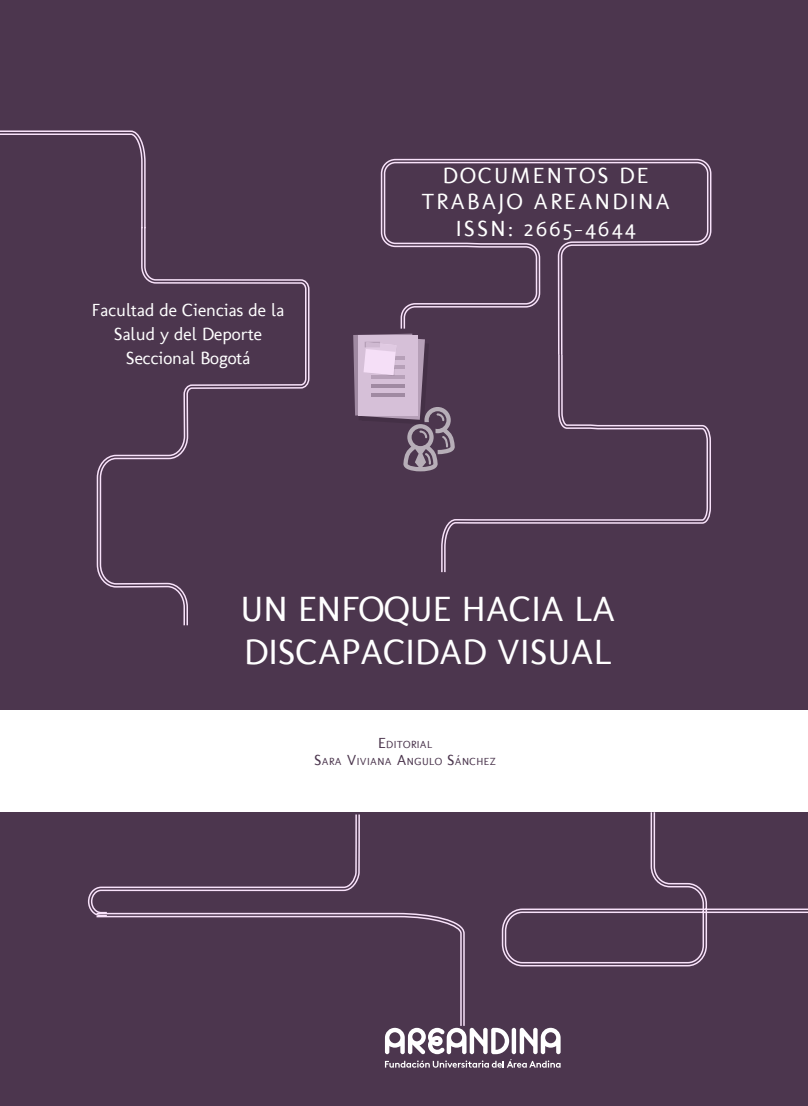
<style>
.page{position:relative;width:808px;height:1106px;background:#4c364e}
.page>*{position:absolute;margin:0;border:0;box-sizing:border-box;transform-origin:0 0}
.t1{font:36px/43.2px "Molengo";color:#fff}
.t2{font:22.5px/26.2px "Molengo";letter-spacing:.1em;color:#fff;text-align:center}
.t3{font:18px/24px "Molengo";color:#fff;text-align:center}
.t4{font:10.5px/16.5px "Molengo";letter-spacing:.035em;color:#4c364e;text-align:center}
.s1{font-size:15px}
</style>
<div class="page">
<svg style="left:87px;top:814px;width:273px;height:101px"></svg>
<svg style="left:95px;top:912px;width:370px;height:114px"></svg>
<svg style="left:95px;top:915px;width:367px;height:111px"></svg>
<svg style="left:501px;top:812px;width:307px;height:155px"></svg>
<div style="left:0;top:710px;width:808px;height:102px;background:#fff"></div>
<svg style="left:353px;top:334px;width:87px;height:137px"></svg>
<svg style="left:443px;top:356px;width:268px;height:217px"></svg>
<svg style="left:380px;top:158px;width:332px;height:198px"></svg>
<svg style="left:385px;top:1027px;width:176px;height:40px"></svg>
<svg style="left:0;top:130px;width:146px;height:95px"></svg>
<svg style="left:96px;top:225px;width:211px;height:401px"></svg>
<p class="t3" style="left:92px;top:298px;width:194px">Facultad de Ciencias de la<br>Salud y del Deporte<br>Seccional Bogotá</p>
<p class="t2" style="left:421px;top:162px;width:250px">DOCUMENTOS DE<br>TRABAJO AREANDINA<br>ISSN: 2665-4644</p>
<h1 class="t1" style="left:240px;top:587px;width:377px">UN ENFOQUE HACIA LA<br>DISCAPACIDAD VISUAL</h1>
<p class="t4" style="left:314px;top:736px;width:183px"><span class="s1">E</span>DITORIAL<br><span class="s1">S</span>ARA <span class="s1">V</span>IVIANA <span class="s1">A</span>NGULO <span class="s1">S</span>ÁNCHEZ</p>
</div>
